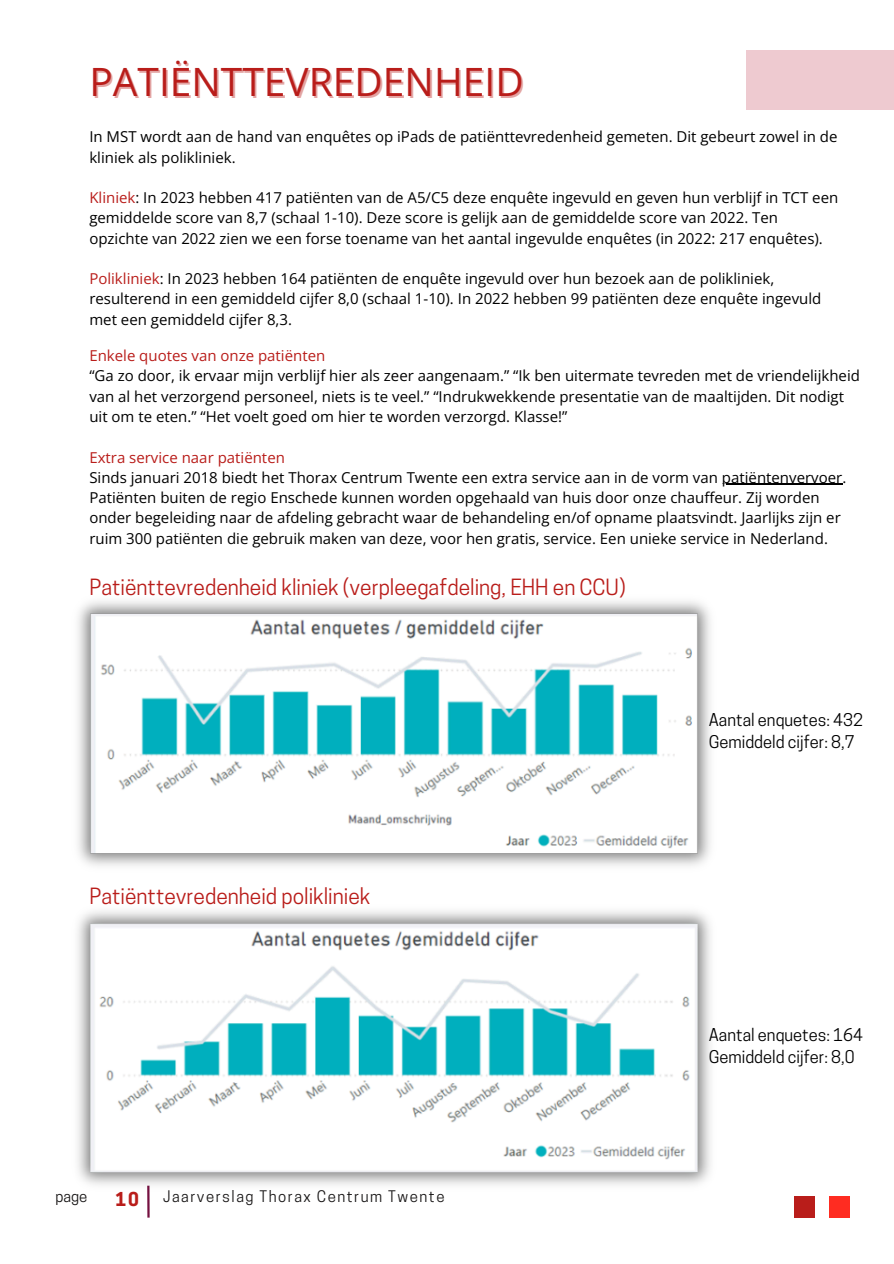
<style>
.page{position:relative;width:894px;height:1264px;background:#fff}
.page>*{position:absolute;margin:0;border:0;box-sizing:border-box;transform-origin:0 0}
.t1{font:39px "Open Sans";color:#b91d1a}
.t2{font:21px "Cooper Hewitt";color:#b91d1a}
.t3{font:700 18px "Cooper Hewitt";color:#b91d1a}
.t4{font:16.5px/22.5px "Cooper Hewitt";color:#000}
.t5{font:15px/20.2px "Open Sans";color:#000}
.t6{font:15px "Open Sans";color:#b91d1a}
.t7{font:15px "Cooper Hewitt";letter-spacing:.1em;color:#191717}
.s1{color:#b91d1a}
</style>
<div class="page">
<hr style="left:147px;top:1185px;width:3px;height:32px;background:#751040">
<div style="left:793px;top:1196px;width:21px;height:21px;background:#b91d1a"></div>
<div style="left:829px;top:1196px;width:20px;height:21px;background:#ff2c21"></div>
<img style="left:77px;top:911px;width:634px;height:284px">
<img style="left:78px;top:601px;width:633px;height:265px">
<div style="left:746px;top:50px;width:147px;height:60px;background:#eecad0"></div>
<hr style="left:721px;top:484px;width:121px;height:1px;background:#000">
<p class="t1" style="left:89px;top:55px;width:435px">PATIËNTTEVREDENHEID</p>
<p class="t5" style="left:89px;top:126px;width:749px">In MST wordt aan de hand van enquêtes op iPads de patiënttevredenheid gemeten. Dit gebeurt zowel in de kliniek als polikliniek.</p>
<h3 class="t5" style="left:89px;top:187px;width:750px"><span class="s1">Kliniek</span>: In 2023 hebben 417 patiënten van de A5/C5 deze enquête ingevuld en geven hun verblijf in TCT een gemiddelde score van 8,7 (schaal 1-10). Deze score is gelijk aan de gemiddelde score van 2022. Ten opzichte van 2022 zien we een forse toename van het aantal ingevulde enquêtes (in 2022: 217 enquêtes).</h3>
<h2 class="t5" style="left:89px;top:268px;width:733px"><span class="s1">Polikliniek</span>: In 2023 hebben 164 patiënten de enquête ingevuld over hun bezoek aan de polikliniek, resulterend in een gemiddeld cijfer 8,0 (schaal 1-10). In 2022 hebben 99 patiënten deze enquête ingevuld met een gemiddeld cijfer 8,3.</h2>
<p class="t6" style="left:89px;top:345px;width:237px">Enkele quotes van onze patiënten</p>
<h3 class="t5" style="left:89px;top:365px;width:771px">“Ga zo door, ik ervaar mijn verblijf hier als zeer aangenaam.” “Ik ben uitermate tevreden met de vriendelijkheid van al het verzorgend personeel, niets is te veel.” “Indrukwekkende presentatie van de maaltijden. Dit nodigt uit om te eten.” “Het voelt goed om hier te worden verzorgd. Klasse!”</h3>
<h3 class="t6" style="left:89px;top:446px;width:197px">Extra service naar patiënten</h3>
<p class="t5" style="left:89px;top:467px;width:758px">Sinds januari 2018 biedt het Thorax Centrum Twente een extra service aan in de vorm van patiëntenvervoer.</p>
<h3 class="t5" style="left:89px;top:487px;width:752px">Patiënten buiten de regio Enschede kunnen worden opgehaald van huis door onze chauffeur. Zij worden onder begeleiding naar de afdeling gebracht waar de behandeling en/of opname plaatsvindt. Jaarlijks zijn er ruim 300 patiënten die gebruik maken van deze, voor hen gratis, service. Een unieke service in Nederland.</h3>
<p class="t2" style="left:89px;top:579px;width:537px">Patiënttevredenheid kliniek (verpleegafdeling, EHH en CCU)</p>
<p class="t2" style="left:89px;top:888px;width:282px">Patiënttevredenheid polikliniek</p>
<p class="t7" style="left:55px;top:1191px;width:33px">page</p>
<p class="t3" style="left:115px;top:1192px;width:25px">10</p>
<p class="t7" style="left:163px;top:1191px;width:283px">Jaarverslag Thorax Centrum Twente</p>
<p class="t4" style="left:708px;top:710px;width:156px">Aantal enquetes: 432<br>Gemiddeld cijfer: 8,7</p>
<h2 class="t4" style="left:708px;top:1025px;width:156px">Aantal enquetes: 164<br>Gemiddeld cijfer: 8,0</h2>
</div>
